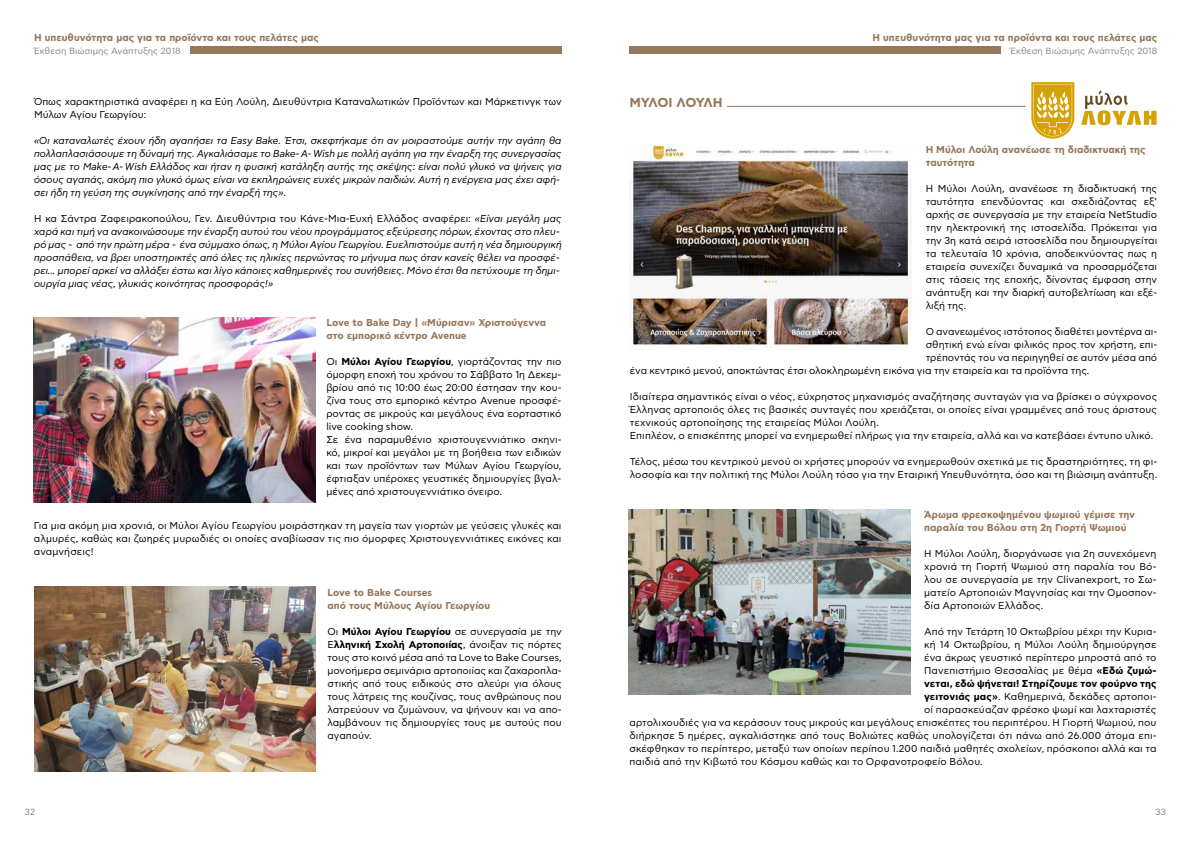
<style>
.page{position:relative;width:1191px;height:842px;background:#fff}
.page>*{position:absolute;margin:0;border:0;box-sizing:border-box;transform-origin:0 0}
.t1{font:700 13px "CF Asty Std";letter-spacing:-.04em;color:#95775b}
.t2{font:10px/13px "CF Asty Std";color:#000;text-align:justify}
.t3{font:italic 10px/13px "CF Asty Std";color:#000;text-align:justify}
.t4{font:700 10px/13px "CF Asty Std";color:#95775b}
.t5{font:700 10px "CF Asty Std";letter-spacing:.01em;color:#000}
.t6{font:9px "CF Asty Std";color:#878787}
.s1{font-style:normal}
.s2{font-weight:700}
</style>
<div class="page">
<div style="left:190px;top:47px;width:371px;height:7px;background:#95775b"></div>
<div style="left:629px;top:47px;width:371px;height:7px;background:#95775b"></div>
<img style="left:34px;top:317px;width:281px;height:186px">
<img style="left:34px;top:586px;width:281px;height:185px">
<hr style="left:727px;top:106px;width:298px;height:1px;background:#95775b">
<svg style="left:1031px;top:82px;width:43px;height:57px"></svg>
<svg style="left:1081px;top:91px;width:75px;height:34px"></svg>
<img style="left:628px;top:510px;width:282px;height:185px">
<img style="left:629px;top:145px;width:282px;height:203px">
<p class="t4" style="left:34px;top:32px;width:286px">Η υπευθυνότητα μας για τα προϊόντα και τους πελάτες μας</p>
<p class="t6" style="left:34px;top:46px;width:148px">Έκθεση Βιώσιμης Ανάπτυξης 2018</p>
<p class="t2" style="left:34px;top:95px;width:529px">Όπως χαρακτηριστικά αναφέρει η κα Εύη Λούλη, Διευθύντρια Καταναλωτικών Προϊόντων και Μάρκετινγκ των<br>Μύλων Αγίου Γεωργίου:</p>
<p class="t3" style="left:34px;top:134px;width:529px">«Οι καταναλωτές έχουν ήδη αγαπήσει τα Easy Bake. Έτσι, σκεφτήκαμε ότι αν μοιραστούμε αυτήν την αγάπη θα πολλαπλασιάσουμε τη δύναμή της. Αγκαλιάσαμε το Bake-A-Wish με πολλή αγάπη για την έναρξη της συνεργασίας μας με το Make-A-Wish Ελλάδος και ήταν η φυσική κατάληξη αυτής της σκέψης: είναι πολύ γλυκό να ψήνεις για όσους αγαπάς, ακόμη πιο γλυκό όμως είναι να εκπληρώνεις ευχές μικρών παιδιών. Αυτή η ενέργεια μας έχει αφή&shy;σει ήδη τη γεύση της συγκίνησης από την έναρξή της».</p>
<p class="t3" style="left:34px;top:212px;width:529px"><span class="s1">Η κα Σάντρα Ζαφειρακοπούλου, Γεν. Διευθύντρια του Κάνε-Μια-Ευχή Ελλάδος αναφέρει:</span> «Είναι μεγάλη μας χαρά και τιμή να ανακοινώσουμε την έναρξη αυτού του νέου προγράμματος εξεύρεσης πόρων, έχοντας στο πλευ&shy;ρό μας - από την πρώτη μέρα - ένα σύμμαχο όπως, η Μύλοι Αγίου Γεωργίου. Ευελπιστούμε αυτή η νέα δημιουργική προσπάθεια, να βρει υποστηρικτές από όλες τις ηλικίες περνώντας το μήνυμα πως όταν κανείς θέλει να προσφέ&shy;ρει... μπορεί αρκεί να αλλάξει έστω και λίγο κάποιες καθημερινές του συνήθειες. Μόνο έτσι θα πετύχουμε τη δημι&shy;ουργία μιας νέας, γλυκιάς κοινότητας προσφοράς!»</p>
<p class="t4" style="left:326px;top:316px;width:221px">Love to Bake Day | «Μύρισαν» Χριστούγεννα στο εμπορικό κέντρο Avenue</p>
<p class="t2" style="left:326px;top:355px;width:237px;text-align:left">Οι <span class="s2">Μύλοι Αγίου Γεωργίου</span>, γιορτάζοντας την πιο όμορφη εποχή του χρόνου το Σάββατο 1η Δεκεμ&shy;βρίου από τις 10:00 έως 20:00 έστησαν την κου&shy;ζίνα τους στο εμπορικό κέντρο Avenue προσφέ&shy;ροντας σε μικρούς και μεγάλους ένα εορταστικό live cooking show.<br>Σε ένα παραμυθένιο χριστουγεννιάτικο σκηνι&shy;κό, μικροί και μεγάλοι με τη βοήθεια των ειδικών και των προϊόντων των Μύλων Αγίου Γεωργίου, έφτιαξαν υπέροχες γευστικές δημιουργίες βγαλ&shy;μένες από χριστουγεννιάτικο όνειρο.</p>
<p class="t2" style="left:34px;top:519px;width:529px">Για μια ακόμη μια χρονιά, οι Μύλοι Αγίου Γεωργίου μοιράστηκαν τη μαγεία των γιορτών με γεύσεις γλυκές και αλμυρές, καθώς και ζωηρές μυρωδιές οι οποίες αναβίωσαν τις πιο όμορφες Χριστουγεννιάτικες εικόνες και αναμνήσεις!</p>
<p class="t4" style="left:327px;top:586px;width:164px">Love to Bake Courses<br>από τους Μύλους Αγίου Γεωργίου</p>
<p class="t2" style="left:327px;top:625px;width:236px">Οι <span class="s2">Μύλοι Αγίου Γεωργίου</span> σε συνεργασία με την Ε<span class="s2">λληνική Σχολή Αρτοποιίας</span>, άνοιξαν τις πόρτες τους στο κοινό μέσα από τα Love to Bake Courses, μονοήμερα σεμινάρια αρτοποιίας και ζαχαροπλα&shy;στικής από τους ειδικούς στο αλεύρι για όλους τους λάτρεις της κουζίνας, τους ανθρώπους που λατρεύουν να ζυμώνουν, να ψήνουν και να απο&shy;λαμβάνουν τις δημιουργίες τους με αυτούς που αγαπούν.</p>
<h1 class="t1" style="left:629px;top:95px;width:95px">ΜΥΛΟΙ ΛΟΥΛΗ</h1>
<p class="t4" style="left:872px;top:32px;width:286px">Η υπευθυνότητα μας για τα προϊόντα και τους πελάτες μας</p>
<p class="t6" style="left:1010px;top:46px;width:148px">Έκθεση Βιώσιμης Ανάπτυξης 2018</p>
<p class="t4" style="left:925px;top:143px;width:221px">Η Μύλοι Λούλη ανανέωσε τη διαδικτυακή της ταυτότητα</p>
<p class="t2" style="left:925px;top:182px;width:233px">Η Μύλοι Λούλη, ανανέωσε τη διαδικτυακή της ταυτότητα επενδύοντας και σχεδιάζοντας εξ’ αρχής σε συνεργασία με την εταιρεία NetStudio την ηλεκτρονική της ιστοσελίδα. Πρόκειται για την 3η κατά σειρά ιστοσελίδα που δημιουργείται τα τελευταία 10 χρόνια, αποδεικνύοντας πως η εταιρεία συνεχίζει δυναμικά να προσαρμόζεται στις τάσεις της εποχής, δίνοντας έμφαση στην ανάπτυξη και την διαρκή αυτοβελτίωση και εξέ&shy;λιξή της.</p>
<p class="t2" style="left:925px;top:325px;width:233px">Ο ανανεωμένος ιστότοπος διαθέτει μοντέρνα αι-</p>
<p class="t2" style="left:925px;top:338px;width:233px">σθητική ενώ είναι φιλικός προς τον χρήστη, επι-</p>
<p class="t2" style="left:925px;top:351px;width:233px">τρέποντάς του να περιηγηθεί σε αυτόν μέσα από</p>
<p class="t2" style="left:630px;top:364px;width:461px">ένα κεντρικό μενού, αποκτώντας έτσι ολοκληρωμένη εικόνα για την εταιρεία και τα προϊόντα της.</p>
<p class="t2" style="left:630px;top:390px;width:529px;text-align:left">Ιδιαίτερα σημαντικός είναι ο νέος, εύχρηστος μηχανισμός αναζήτησης συνταγών για να βρίσκει ο σύγχρονος Έλληνας αρτοποιός όλες τις βασικές συνταγές που χρειάζεται, οι οποίες είναι γραμμένες από τους άριστους τεχνικούς αρτοποίησης της εταιρείας Μύλοι Λούλη.<br>Επιπλέον, ο επισκέπτης μπορεί να ενημερωθεί πλήρως για την εταιρεία, αλλά και να κατεβάσει έντυπο υλικό.</p>
<p class="t2" style="left:630px;top:455px;width:529px">Τέλος, μέσω του κεντρικού μενού οι χρήστες μπορούν να ενημερωθούν σχετικά με τις δραστηριότητες, τη φι&shy;λοσοφία και την πολιτική της Μύλοι Λούλη τόσο για την Εταιρική Υπευθυνότητα, όσο και τη βιώσιμη ανάπτυξη.</p>
<p class="t4" style="left:924px;top:508px;width:212px">Άρωμα φρεσκοψημένου ψωμιού γέμισε την παραλία του Βόλου στη 2η Γιορτή Ψωμιού</p>
<p class="t2" style="left:924px;top:547px;width:234px">H Μύλοι Λούλη, διοργάνωσε για 2η συνεχόμενη χρονιά τη Γιορτή Ψωμιού στη παραλία του Βό&shy;λου σε συνεργασία με την Clivanexport, το Σω&shy;ματείο Αρτοποιών Μαγνησίας και την Ομοσπον&shy;δία Αρτοποιών Ελλάδος.</p>
<p class="t2" style="left:924px;top:625px;width:234px">Από την Τετάρτη 10 Οκτωβρίου μέχρι την Κυρια-</p>
<p class="t2" style="left:924px;top:638px;width:234px">κή 14 Οκτωβρίου, η Μύλοι Λούλη δημιούργησε</p>
<p class="t2" style="left:924px;top:651px;width:234px">ένα άκρως γευστικό περίπτερο μπροστά από το</p>
<p class="t2" style="left:924px;top:664px;width:234px">Πανεπιστήμιο Θεσσαλίας με θέμα <span class="s2">«Εδώ ζυμώ-</span></p>
<p class="t5" style="left:924px;top:677px;width:234px">νεται, εδώ ψήνεται! Στηρίζουμε τον φούρνο της</p>
<p class="t2" style="left:924px;top:690px;width:234px"><span class="s2">γειτονιάς μας»</span>. Καθημερινά, δεκάδες αρτοποι-</p>
<p class="t2" style="left:924px;top:703px;width:234px">οί παρασκεύαζαν φρέσκο ψωμί και λαχταριστές</p>
<p class="t2" style="left:629px;top:716px;width:528px">αρτολιχουδιές για να κεράσουν τους μικρούς και μεγάλους επισκέπτες του περιπτέρου. Η Γιορτή Ψωμιού, που</p>
<p class="t2" style="left:629px;top:729px;width:528px">διήρκησε 5 ημέρες, αγκαλιάστηκε από τους Βολιώτες καθώς υπολογίζεται ότι πάνω από 26.000 άτομα επι-</p>
<p class="t2" style="left:629px;top:742px;width:528px">σκέφθηκαν το περίπτερο, μεταξύ των οποίων περίπου 1.200 παιδιά μαθητές σχολείων, πρόσκοποι αλλά και τα</p>
<p class="t2" style="left:629px;top:755px;width:355px">παιδιά από την Κιβωτό του Κόσμου καθώς και το Ορφανοτροφείο Βόλου.</p>
<p class="t6" style="left:25px;top:807px;width:12px">32</p>
<p class="t6" style="left:1155px;top:807px;width:12px">33</p>
</div>
